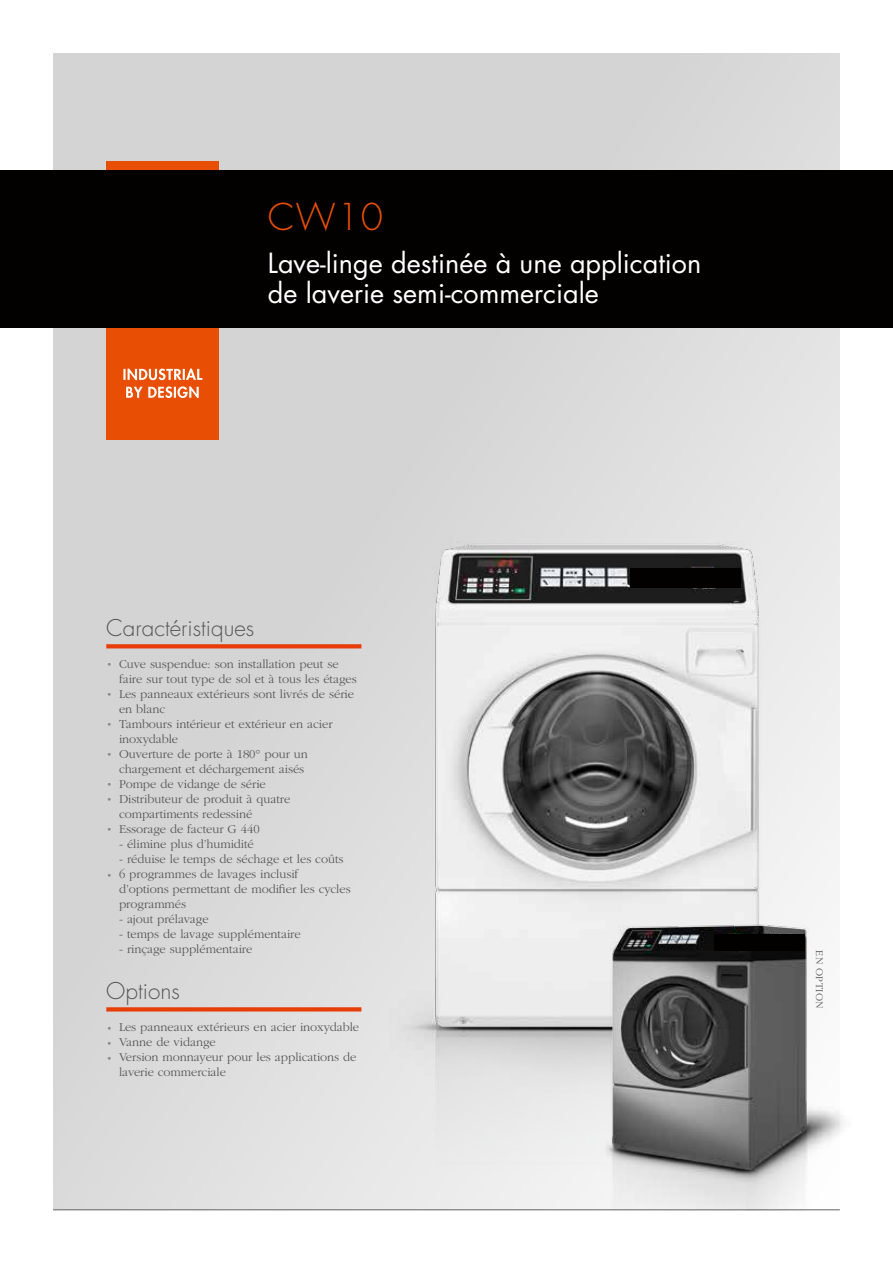
<style>
.page{position:relative;width:893px;height:1263px;background:#fff}
.page>*{position:absolute;margin:0;border:0;box-sizing:border-box;transform-origin:0 0}
.t1{font:300 36px "Futura Std";color:#e94f04}
.t2{font:27px/30px "Futura Std";color:#fff}
.t3{font:300 22.5px "Futura Std";color:#565655}
.t4{font:300 12.6px/15px "ITC Garamond Std";letter-spacing:-.005em;color:#565655}
.t5{font:300 10.5px "ITC Garamond Std";color:#565655}
.s1{font-size:10.5px;color:#868786}
</style>
<div class="page">
<div style="left:53px;top:53px;width:787px;height:1156px;background:#d4d4d5"></div>
<div style="left:0;top:170px;width:893px;height:157px;background:#030000"></div>
<div style="left:106px;top:327px;width:113px;height:113px;background:#e94f04"></div>
<div style="left:106px;top:162px;width:113px;height:8px;background:#e94f04"></div>
<svg style="left:126px;top:386px;width:73px;height:12px"></svg>
<svg style="left:123px;top:369px;width:79px;height:11px"></svg>
<hr style="left:53px;top:1209px;width:787px;height:1px;background:#626261">
<img style="left:311px;top:532px;width:529px;height:679px">
<img style="left:558px;top:890px;width:285px;height:320px">
<svg style="left:106px;top:644px;width:255px;height:4px"></svg>
<svg style="left:106px;top:1007px;width:255px;height:4px"></svg>
<div style="left:630px;top:568px;width:110px;height:19px;background:#030000"></div>
<div style="left:714px;top:934px;width:91px;height:17px;background:#030000"></div>
<h1 class="t1" style="left:268px;top:195px;width:117px">CW10</h1>
<h2 class="t2" style="left:268px;top:249px;width:435px">Lave-linge destinée à une application de laverie semi-commerciale</h2>
<h3 class="t3" style="left:106px;top:614px;width:150px">Caractéristiques</h3>
<p class="t4" style="left:119px;top:656px;width:239px;text-indent:-13px"><span class="s1">•</span> Cuve suspendue: son installation peut se faire sur tout type de sol et à tous les étages</p>
<p class="t4" style="left:119px;top:686px;width:237px;text-indent:-13px"><span class="s1">•</span> Les panneaux extérieurs sont livrés de série en blanc</p>
<p class="t4" style="left:119px;top:716px;width:215px;text-indent:-13px"><span class="s1">•</span> Tambours intérieur et extérieur en acier inoxydable</p>
<p class="t4" style="left:106px;top:746px;width:203px;text-align:right"><span class="s1">•</span> Ouverture de porte à 180° pour un chargement et déchargement aisés</p>
<p class="t4" style="left:106px;top:776px;width:161px"><span class="s1">•</span> Pompe de vidange de série</p>
<p class="t4" style="left:119px;top:791px;width:173px;text-indent:-13px"><span class="s1">•</span> Distributeur de produit à quatre compartiments redessiné</p>
<p class="t4" style="left:106px;top:821px;width:155px"><span class="s1">•</span> Essorage de facteur G 440</p>
<p class="t4" style="left:119px;top:836px;width:136px">- élimine plus d’humidité</p>
<p class="t4" style="left:119px;top:851px;width:226px">- réduise le temps de séchage et les coûts</p>
<p class="t4" style="left:119px;top:866px;width:233px;text-indent:-13px"><span class="s1">•</span> 6 programmes de lavages inclusif d’options permettant de modifier les cycles programmés</p>
<p class="t4" style="left:119px;top:911px;width:91px">- ajout prélavage</p>
<p class="t4" style="left:119px;top:926px;width:183px">- temps de lavage supplémentaire</p>
<p class="t4" style="left:119px;top:941px;width:135px">- rinçage supplémentaire</p>
<h3 class="t3" style="left:106px;top:977px;width:75px">Options</h3>
<p class="t4" style="left:106px;top:1019px;width:254px"><span class="s1">•</span> Les panneaux extérieurs en acier inoxydable</p>
<p class="t4" style="left:106px;top:1034px;width:111px"><span class="s1">•</span> Vanne de vidange</p>
<p class="t4" style="left:119px;top:1049px;width:239px;text-indent:-13px"><span class="s1">•</span> Version monnayeur pour les applications de laverie commerciale</p>
<p class="t5" style="left:825px;top:950px;width:60px;rotate:90deg">En option</p>
</div>
